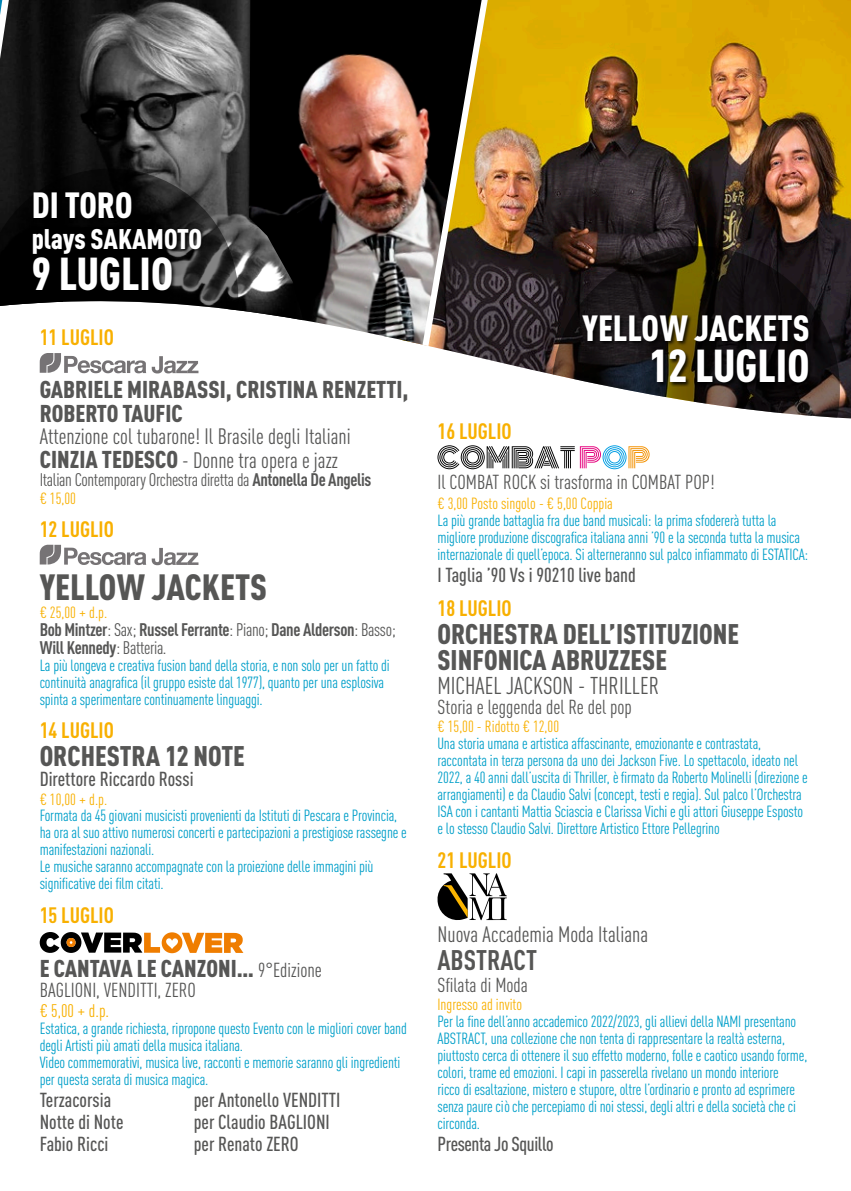
<style>
.page{position:relative;width:851px;height:1191px;background:#fff}
.page>*{position:absolute;margin:0;border:0;box-sizing:border-box;transform-origin:0 0}
.t1{font:900 45.4px "DIN Cond";color:#fff}
.t2{font:900 36px "DIN Cond";color:#fff}
.t3{font:900 36px "DIN Cond";color:#565655}
.t4{font:900 28px/26px "DIN Cond";color:#565655}
.t5{font:900 28px "DIN Cond";color:#fff}
.t6{font:700 28px "DIN Cond";color:#565655}
.t7{font:900 24px/24px "DIN Cond";color:#565655}
.t8{font:24px "DIN Cond";color:#565655}
.t9{font:22px/24px "DIN Cond";color:#565655}
.t10{font:700 22px "DIN Cond";color:#f8b000}
.t11{font:500 20px "DIN Cond";color:#565655}
.t12{font:20px "DIN Cond";color:#565655}
.t13{font:500 20px "DIN Cond";letter-spacing:-.02em;color:#565655}
.t14{font:700 18px/18px "DIN Cond";letter-spacing:-.02em;color:#565655}
.t15{font:18px "DIN Cond";letter-spacing:-.02em;color:#565655}
.t16{font:18px "DIN Cond";color:#f8b000}
.t17{font:16px/17px "DIN Cond";letter-spacing:-.01em;color:#009fc9}
.t18{font:16px "DIN Cond";color:#f8b000}
.s1{font-weight:900;font-size:24px}
.s2{font-weight:700}
.s3{font-weight:400}
.s4{font-weight:400;font-size:20px}
</style>
<div class="page">
<img style="left:501px;top:0;width:349px;height:418px">
<svg style="left:551px;top:246px;width:288px;height:172px"></svg>
<img style="left:302px;top:0;width:199px;height:363px">
<img style="left:22px;top:0;width:281px;height:320px">
<svg style="left:22px;top:168px;width:216px;height:199px"></svg>
<svg style="left:0;top:0;width:22px;height:306px;background:#19191a"></svg>
<div style="left:32px;top:191px;width:174px;height:104px;background:#000;opacity:.8"></div>
<div style="left:581px;top:314px;width:232px;height:73px;background:#000;opacity:.8"></div>
<svg style="left:152px;top:356px;width:46px;height:17px"></svg>
<svg style="left:40px;top:353px;width:106px;height:20px"></svg>
<svg style="left:152px;top:548px;width:46px;height:17px"></svg>
<svg style="left:40px;top:545px;width:106px;height:20px"></svg>
<svg style="left:40px;top:932px;width:203px;height:21px"></svg>
<svg style="left:437px;top:445px;width:212px;height:24px"></svg>
<svg style="left:437px;top:873px;width:69px;height:48px"></svg>
<h2 class="t2" style="left:32px;top:182px;width:102px">DI TORO</h2>
<h3 class="t5" style="left:32px;top:221px;width:172px">plays SAKAMOTO</h3>
<h1 class="t1" style="left:32px;top:245px;width:143px">9 LUGLIO</h1>
<h3 class="t10" style="left:40px;top:324px;width:76px">11 LUGLIO</h3>
<h3 class="t7" style="left:40px;top:376px;width:370px">GABRIELE MIRABASSI, CRISTINA RENZETTI,<br>ROBERTO TAUFIC</h3>
<h3 class="t9" style="left:40px;top:423px;width:312px">Attenzione col tubarone! Il Brasile degli Italiani<br><span class="s1">CINZIA TEDESCO</span> - Donne tra opera e jazz</h3>
<p class="t15" style="left:40px;top:469px;width:333px">Italian Contemporary Orchestra diretta da <span class="s2">Antonella De Angelis</span></p>
<p class="t18" style="left:40px;top:488px;width:38px">€ 15,00</p>
<h3 class="t10" style="left:40px;top:516px;width:76px">12 LUGLIO</h3>
<h2 class="t3" style="left:40px;top:564px;width:229px">YELLOW JACKETS</h2>
<p class="t18" style="left:40px;top:603px;width:69px">€ 25,00 + d.p.</p>
<p class="t14" style="left:40px;top:620px;width:357px">Bob Mintzer<span class="s3">: Sax;</span> Russel Ferrante<span class="s3">: Piano;</span> Dane Alderson<span class="s3">: Basso;<br></span>Will Kennedy<span class="s3">: Batteria.</span></p>
<p class="t17" style="left:40px;top:656px;width:351px">La più longeva e creativa fusion band della storia, e non solo per un fatto di continuità anagrafica (il gruppo esiste dal 1977), quanto per una esplosiva spinta a sperimentare continuamente linguaggi.</p>
<h3 class="t10" style="left:40px;top:717px;width:76px">14 LUGLIO</h3>
<h3 class="t4" style="left:40px;top:742px;width:207px">ORCHESTRA 12 NOTE</h3>
<p class="t11" style="left:40px;top:767px;width:155px">Direttore Riccardo Rossi</p>
<p class="t18" style="left:40px;top:789px;width:69px">€ 10,00 + d.p.</p>
<p class="t17" style="left:40px;top:807px;width:368px">Formata da 45 giovani musicisti provenienti da Istituti di Pescara e Provincia, ha ora al suo attivo numerosi concerti e partecipazioni a prestigiose rassegne e manifestazioni nazionali.<br>Le musiche saranno accompagnate con la proiezione delle immagini più significative dei film citati.</p>
<h3 class="t10" style="left:40px;top:902px;width:76px">15 LUGLIO</h3>
<h3 class="t7" style="left:40px;top:956px;width:283px">E CANTAVA LE CANZONI… <span class="s4">9°Edizione</span></h3>
<p class="t12" style="left:40px;top:978px;width:158px">BAGLIONI, VENDITTI, ZERO</p>
<p class="t16" style="left:40px;top:1000px;width:71px">€ 5,00 + d.p.</p>
<p class="t17" style="left:40px;top:1020px;width:369px">Estatica, a grande richiesta, ripropone questo Evento con le migliori cover band degli Artisti più amati della musica italiana.<br>Video commemorativi, musica live, racconti e memorie saranno gli ingredienti per questa serata di musica magica.</p>
<p class="t11" style="left:40px;top:1088px;width:73px">Terzacorsia</p>
<p class="t11" style="left:194px;top:1088px;width:148px">per Antonello VENDITTI</p>
<p class="t11" style="left:40px;top:1110px;width:85px">Notte di Note</p>
<p class="t11" style="left:194px;top:1110px;width:137px">per Claudio BAGLIONI</p>
<p class="t11" style="left:40px;top:1132px;width:70px">Fabio Ricci</p>
<p class="t11" style="left:194px;top:1132px;width:106px">per Renato ZERO</p>
<h2 class="t2" style="left:582px;top:306px;width:228px">YELLOW JACKETS</h2>
<h1 class="t1" style="left:648px;top:337px;width:162px">12 LUGLIO</h1>
<h3 class="t10" style="left:437px;top:418px;width:76px">16 LUGLIO</h3>
<p class="t12" style="left:437px;top:470px;width:278px">Il COMBAT ROCK si trasforma in COMBAT POP!</p>
<p class="t18" style="left:437px;top:494px;width:177px">€ 3,00 Posto singolo - € 5,00 Coppia</p>
<p class="t17" style="left:437px;top:512px;width:372px">La più grande battaglia fra due band musicali: la prima sfodererà tutta la migliore produzione discografica italiana anni ’90 e la seconda tutta la musica internazionale di quell’epoca. Si alterneranno sul palco infiammato di ESTATICA:</p>
<p class="t11" style="left:437px;top:563px;width:200px">I Taglia ’90 Vs i 90210 live band</p>
<h3 class="t10" style="left:437px;top:595px;width:76px">18 LUGLIO</h3>
<h3 class="t4" style="left:437px;top:620px;width:303px">ORCHESTRA DELL’ISTITUZIONE<br>SINFONICA ABRUZZESE</h3>
<h3 class="t8" style="left:437px;top:671px;width:223px">MICHAEL JACKSON - THRILLER</h3>
<p class="t12" style="left:437px;top:695px;width:196px">Storia e leggenda del Re del pop</p>
<p class="t18" style="left:437px;top:717px;width:123px">€ 15,00 - Ridotto € 12,00</p>
<p class="t17" style="left:437px;top:734px;width:371px">Una storia umana e artistica affascinante, emozionante e contrastata, raccontata in terza persona da uno dei Jackson Five. Lo spettacolo, ideato nel 2022, a 40 anni dall’uscita di Thriller, è firmato da Roberto Molinelli (direzione e arrangiamenti) e da Claudio Salvi (concept, testi e regia). Sul palco l’Orchestra ISA con i cantanti Mattia Sciascia e Clarissa Vichi e gli attori Giuseppe Esposto e lo stesso Claudio Salvi. Direttore Artistico Ettore Pellegrino</p>
<h3 class="t10" style="left:437px;top:846px;width:76px">21 LUGLIO</h3>
<h3 class="t9" style="left:437px;top:922px;width:212px">Nuova Accademia Moda Italiana</h3>
<h3 class="t6" style="left:437px;top:943px;width:101px">ABSTRACT</h3>
<p class="t12" style="left:437px;top:973px;width:92px">Sfilata di Moda</p>
<p class="t18" style="left:437px;top:995px;width:86px">Ingresso ad invito</p>
<p class="t17" style="left:437px;top:1013px;width:371px">Per la fine dell’anno accademico 2022/2023, gli allievi della NAMI presentano ABSTRACT, una collezione che non tenta di rappresentare la realtà esterna, piuttosto cerca di ottenere il suo effetto moderno, folle e caotico usando forme, colori, trame ed emozioni. I capi in passerella rivelano un mondo interiore<br>ricco di esaltazione, mistero e stupore, oltre l’ordinario e pronto ad esprimere senza paure ciò che percepiamo di noi stessi, degli altri e della società che ci circonda.</p>
<p class="t13" style="left:437px;top:1132px;width:118px">Presenta Jo Squillo</p>
</div>
